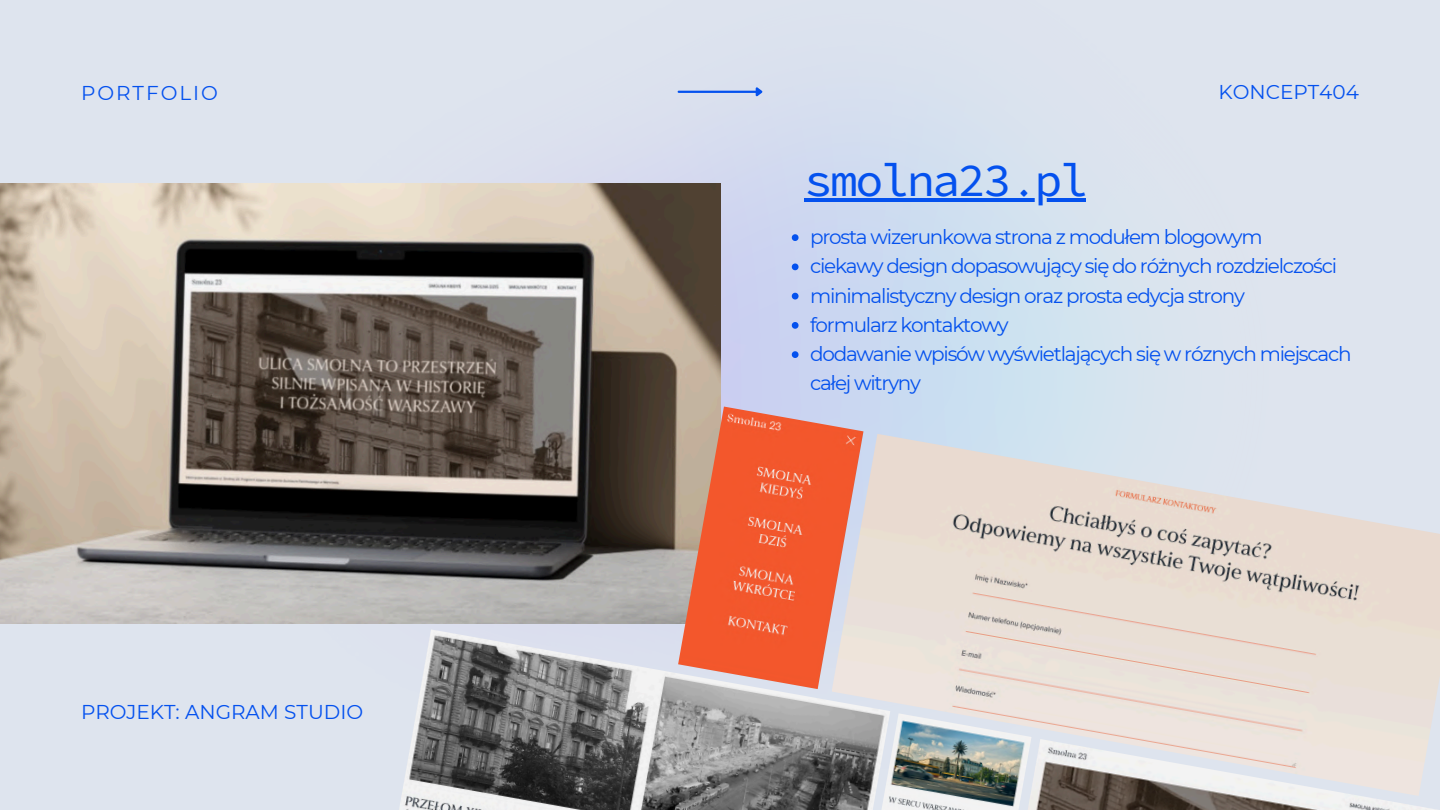
<style>
.page{position:relative;width:1440px;height:810px;background:#dee4ee}
.page>*{position:absolute;margin:0;border:0;box-sizing:border-box;transform-origin:0 0}
.t1{font:40px "Kawkab Mono";letter-spacing:-.06em;color:#0451ee}
.t2{font:20px/29.2px "Montserrat";letter-spacing:-.06em;color:#0451ee}
.t3{font:20px "Montserrat";color:#0451ee}
.t4{font:20px "Montserrat";letter-spacing:.1em;color:#0451ee}
</style>
<div class="page">
<img style="left:644px;top:90px;width:452px;height:344px">
<hr style="left:679px;top:91px;width:77px;height:2px;background:#0451ee">
<svg style="left:754px;top:87px;width:11px;height:13px"></svg>
<img style="left:0;top:183px;width:720px;height:441px">
<img style="left:864px;top:434px;width:576px;height:305px">
<img style="left:678px;top:407px;width:186px;height:222px">
<img style="left:890px;top:713px;width:142px;height:97px">
<img style="left:399px;top:629px;width:491px;height:181px">
<img style="left:995px;top:739px;width:442px;height:71px">
<hr style="left:804px;top:198px;width:282px;height:4px;background:#0451ee">
<svg style="left:792px;top:234px;width:7px;height:7px"></svg>
<svg style="left:792px;top:264px;width:7px;height:6px"></svg>
<svg style="left:792px;top:293px;width:7px;height:7px"></svg>
<svg style="left:792px;top:322px;width:7px;height:7px"></svg>
<svg style="left:792px;top:351px;width:7px;height:7px"></svg>
<p class="t4" style="left:81px;top:81px;width:139px">PORTFOLIO</p>
<p class="t3" style="left:1218px;top:80px;width:142px">KONCEPT404</p>
<p class="t1" style="left:804px;top:159px;width:285px">smolna23.pl</p>
<p class="t3" style="left:81px;top:700px;width:284px">PROJEKT: ANGRAM STUDIO</p>
<p class="t2" style="left:810px;top:222px;width:454px">prosta wizerunkowa strona z modułem blogowym</p>
<p class="t2" style="left:810px;top:251px;width:529px">ciekawy design dopasowujący się do różnych rozdzielczości</p>
<p class="t2" style="left:810px;top:281px;width:436px">minimalistyczny design oraz prosta edycja strony</p>
<p class="t2" style="left:810px;top:310px;width:200px">formularz kontaktowy</p>
<p class="t2" style="left:810px;top:339px;width:543px">dodawanie wpisów wyświetlających się w róznych miejscach całej witryny</p>
</div>
